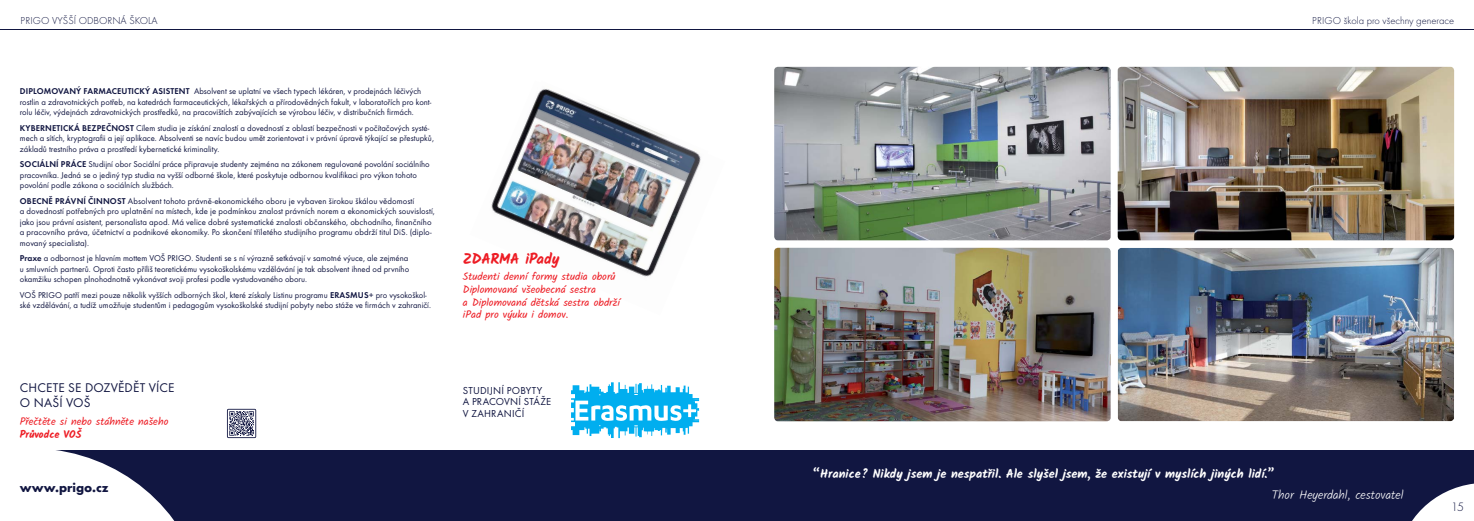
<style>
.page{position:relative;width:1474px;height:521px;background:#fff}
.page>*{position:absolute;margin:0;border:0;box-sizing:border-box;transform-origin:0 0}
.t1{font:700 14.88px "Kalam";letter-spacing:-.015em;color:#ed1c24}
.t2{font:13.12px/15.8px "Futura TOT";letter-spacing:.015em;color:#111641}
.t3{font:700 13.12px "Futura TOT";color:#111641}
.t4{font:12.6px "Futura TOT Ligh";color:#111641}
.t5{font:700 12.25px "Kalam";color:#fff}
.t6{font:300 12.25px "Kalam";color:#fff}
.t7{font:10.5px/12.6px "Kalam";color:#ed1c24}
.t8{font:10.5px "Futura TOT Ligh";color:#111641}
.t9{font:10.5px/11.8px "Futura TOT";letter-spacing:.015em;color:#111641}
.t10{font:700 10.5px "Kalam";color:#ed1c24}
.t11{font:8.75px/10.5px "Futura TOT";color:#111641}
.s1{font-weight:600}
</style>
<div class="page">
<div style="left:0;top:450px;width:737px;height:71px;background:#111641"></div>
<svg style="left:0;top:450px;width:175px;height:71px"></svg>
<hr style="left:0;top:29px;width:1473px;height:1px;background:#111641">
<div style="left:737px;top:450px;width:736px;height:71px;background:#111641"></div>
<svg style="left:1412px;top:484px;width:61px;height:37px"></svg>
<svg style="left:227px;top:409px;width:29px;height:29px"></svg>
<svg style="left:571px;top:382px;width:128px;height:56px"></svg>
<img style="left:774px;top:67px;width:336px;height:173px;border-radius:4px">
<img style="left:774px;top:248px;width:336px;height:173px;border-radius:4px">
<img style="left:1117px;top:67px;width:336px;height:173px;border-radius:4px">
<img style="left:1117px;top:248px;width:336px;height:173px;border-radius:4px">
<img style="left:491px;top:89px;width:210px;height:188px">
<p class="t8" style="left:21px;top:16px;width:139px">PRIGO VYŠŠÍ ODBORNÁ ŠKOLA</p>
<p class="t11" style="left:20px;top:87px;width:413px"><span class="s1">DIPLOMOVANÝ FARMACEUTICKÝ ASISTENT</span> Absolvent se uplatní ve všech typech lékáren, v prodejnách léčivých rostlin a zdravotnických potřeb, na katedrách farmaceutických, lékařských a přírodovědných fakult, v laboratořích pro kont&shy;rolu léčiv, výdejnách zdravotnických prostředků, na pracovištích zabývajících se výrobou léčiv, v distribučních firmách.</p>
<p class="t11" style="left:20px;top:123px;width:415px"><span class="s1">KYBERNETICKÁ BEZPEČNOST</span> Cílem studia je získání znalostí a dovedností z oblastí bezpečnosti v počítačových systé&shy;mech a sítích, kryptografii a její aplikace. Absolventi se navíc budou umět zorientovat i v právní úpravě týkající se přestupků, základů trestního práva a prostředí kybernetické kriminality.</p>
<p class="t11" style="left:20px;top:160px;width:411px"><span class="s1">SOCIÁLNÍ PRÁCE</span> Studijní obor Sociální práce připravuje studenty zejména na zákonem regulované povolání sociálního pracovníka. Jedná se o jediný typ studia na vyšší odborné škole, které poskytuje odbornou kvalifikaci pro výkon tohoto povolání podle zákona o sociálních službách.</p>
<p class="t11" style="left:20px;top:196px;width:416px"><span class="s1">OBECNĚ PRÁVNÍ ČINNOST</span> Absolvent tohoto právně-ekonomického oboru je vybaven širokou škálou vědomostí<br>a dovedností potřebných pro uplatnění na místech, kde je podmínkou znalost právních norem a ekonomických souvislostí, jako jsou právní asistent, personalista apod. Má velice dobré systematické znalosti občanského, obchodního, finančního a pracovního práva, účetnictví a podnikové ekonomiky. Po skončení tříletého studijního programu obdrží titul DiS. (diplo&shy;movaný specialista).</p>
<p class="t11" style="left:20px;top:254px;width:391px;text-align:justify"><span class="s1">Praxe</span> a odbornost je hlavním mottem VOŠ PRIGO. Studenti se s ní výrazně setkávají v samotné výuce, ale zejména u smluvních partnerů. Oproti často příliš teoretickému vysokoškolskému vzdělávání je tak absolvent ihned od prvního okamžiku schopen plnohodnotně vykonávat svoji profesi podle vystudovaného oboru.</p>
<p class="t11" style="left:20px;top:290px;width:413px">VOŠ PRIGO patří mezi pouze několik vyšších odborných škol, které získaly Listinu programu <span class="s1">ERASMUS+</span> pro vysokoškol&shy;ské vzdělávání, a tudíž umožňuje studentům i pedagogům vysokoškolské studijní pobyty nebo stáže ve firmách v zahraničí.</p>
<h2 class="t2" style="left:20px;top:380px;width:156px">CHCETE SE DOZVĚDĚT VÍCE<br>O NAŠÍ VOŠ</h2>
<p class="t7" style="left:20px;top:415px;width:150px">Přečtěte si nebo stáhněte našeho</p>
<p class="t10" style="left:20px;top:428px;width:63px">Průvodce VOŠ</p>
<h2 class="t3" style="left:20px;top:482px;width:90px">www.prigo.cz</h2>
<h1 class="t1" style="left:463px;top:250px;width:98px">ZDARMA iPady</h1>
<p class="t7" style="left:463px;top:270px;width:158px">Studenti denní formy studia oborů<br>Diplomovaná všeobecná sestra<br>a Diplomovaná dětská sestra obdrží iPad pro výuku i domov.</p>
<p class="t9" style="left:463px;top:385px;width:90px">STUDIJNÍ POBYTY<br>A PRACOVNÍ STÁŽE<br>V ZAHRANIČÍ</p>
<p class="t8" style="left:1312px;top:16px;width:143px">PRIGO škola pro všechny generace</p>
<h3 class="t5" style="left:812px;top:466px;width:463px">“ Hranice? Nikdy jsem je nespatřil. Ale slyšel jsem, že existují v myslích jiných lidí.”</h3>
<h3 class="t6" style="left:1271px;top:488px;width:133px">Thor Heyerdahl, cestovatel</h3>
<h3 class="t4" style="left:1451px;top:501px;width:14px">15</h3>
</div>
